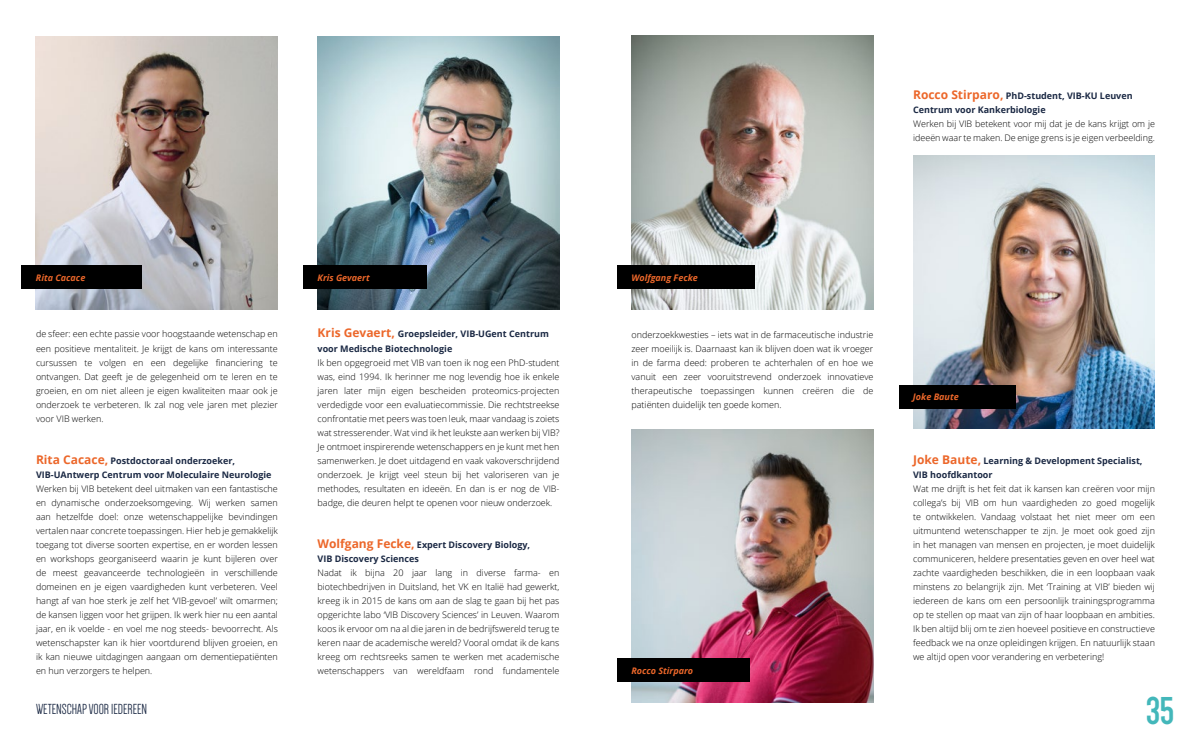
<style>
.page{position:relative;width:1191px;height:738px;background:#fff}
.page>*{position:absolute;margin:0;border:0;box-sizing:border-box;transform-origin:0 0}
.t1{font:700 40px "Dense";color:#43b7ba}
.t2{font:15px "Dense";color:#1b2944}
.t3{font:300 9px/14px "Open Sans";color:#000;text-align:justify}
.t4{font:700 9px/14px "Open Sans";color:#1b2944}
.t5{font:italic 700 9px "Open Sans";color:#ec672a}
.s1{font-size:12px;color:#ec672a}
</style>
<div class="page">
<img style="left:913px;top:155px;width:242px;height:273px">
<img style="left:36px;top:36px;width:242px;height:273px">
<img style="left:317px;top:36px;width:242px;height:273px">
<img style="left:631px;top:429px;width:242px;height:273px">
<img style="left:631px;top:36px;width:242px;height:273px">
<div style="left:22px;top:265px;width:120px;height:24px;background:#000"></div>
<div style="left:303px;top:265px;width:123px;height:24px;background:#000"></div>
<div style="left:617px;top:265px;width:137px;height:24px;background:#000"></div>
<div style="left:898px;top:384px;width:117px;height:24px;background:#000"></div>
<div style="left:617px;top:657px;width:133px;height:24px;background:#000"></div>
<p class="t4" style="left:913px;top:89px;width:221px"><span class="s1">Rocco Stirparo,</span> PhD-student, VIB-KU Leuven<br>Centrum voor Kankerbiologie</p>
<p class="t3" style="left:913px;top:117px;width:243px">Werken bij VIB betekent voor mij dat je de kans krijgt om je ideeën waar te maken. De enige grens is je eigen verbeelding.</p>
<p class="t5" style="left:36px;top:271px;width:51px">Rita Cacace</p>
<p class="t5" style="left:317px;top:271px;width:54px">Kris Gevaert</p>
<p class="t5" style="left:631px;top:271px;width:68px">Wolfgang Fecke</p>
<p class="t3" style="left:36px;top:327px;width:243px">de sfeer: een echte passie voor hoogstaande wetenschap en een positieve mentaliteit. Je krijgt de kans om interessante cursussen te volgen en een degelijke financiering te ontvangen. Dat geeft je de gelegenheid om te leren en te groeien, en om niet alleen je eigen kwaliteiten maar ook je onderzoek te verbeteren. Ik zal nog vele jaren met plezier voor VIB werken.</p>
<p class="t4" style="left:36px;top:453px;width:237px"><span class="s1">Rita Cacace,</span> Postdoctoraal onderzoeker,<br>VIB-UAntwerp Centrum voor Moleculaire Neurologie</p>
<p class="t3" style="left:36px;top:481px;width:243px">Werken bij VIB betekent deel uitmaken van een fantastische en dynamische onderzoeksomgeving. Wij werken samen aan hetzelfde doel: onze wetenschappelijke bevindingen vertalen naar concrete toepassingen. Hier heb je gemakkelijk toegang tot diverse soorten expertise, en er worden lessen en workshops georganiseerd waarin je kunt bijleren over de meest geavanceerde technologieën in verschillende domeinen en je eigen vaardigheden kunt verbeteren. Veel hangt af van hoe sterk je zelf het ‘VIB-gevoel’ wilt omarmen; de kansen liggen voor het grijpen. Ik werk hier nu een aantal jaar, en ik voelde - en voel me nog steeds- bevoorrecht. Als wetenschapster kan ik hier voortdurend blijven groeien, en ik kan nieuwe uitdagingen aangaan om dementiepatiënten en hun verzorgers te helpen.</p>
<h2 class="t2" style="left:36px;top:701px;width:113px">WETENSCHAP VOOR IEDEREEN</h2>
<p class="t4" style="left:317px;top:327px;width:233px"><span class="s1">Kris Gevaert,</span> Groepsleider, VIB-UGent Centrum voor Medische Biotechnologie</p>
<p class="t3" style="left:317px;top:355px;width:243px">Ik ben opgegroeid met VIB van toen ik nog een PhD-student was, eind 1994. Ik herinner me nog levendig hoe ik enkele jaren later mijn eigen bescheiden proteomics-projecten verdedigde voor een evaluatiecommissie. Die rechtstreekse confrontatie met peers was toen leuk, maar vandaag is zoiets wat stresserender. Wat vind ik het leukste aan werken bij VIB?<br>Je ontmoet inspirerende wetenschappers en je kunt met hen samenwerken. Je doet uitdagend en vaak vakoverschrijdend onderzoek. Je krijgt veel steun bij het valoriseren van je methodes, resultaten en ideeën. En dan is er nog de VIB&shy;badge, die deuren helpt te openen voor nieuw onderzoek.</p>
<p class="t4" style="left:317px;top:537px;width:214px"><span class="s1">Wolfgang Fecke,</span> Expert Discovery Biology,<br>VIB Discovery Sciences</p>
<p class="t3" style="left:317px;top:565px;width:243px">Nadat ik bijna 20 jaar lang in diverse farma- en biotechbedrijven in Duitsland, het VK en Italië had gewerkt, kreeg ik in 2015 de kans om aan de slag te gaan bij het pas opgerichte labo ‘VIB Discovery Sciences’ in Leuven. Waarom koos ik ervoor om na al die jaren in de bedrijfswereld terug te keren naar de academische wereld? Vooral omdat ik de kans kreeg om rechtsreeks samen te werken met academische wetenschappers van wereldfaam rond fundamentele</p>
<p class="t3" style="left:631px;top:327px;width:243px">onderzoekkwesties – iets wat in de farmaceutische industrie zeer moeilijk is. Daarnaast kan ik blijven doen wat ik vroeger in de farma deed: proberen te achterhalen of en hoe we vanuit een zeer vooruitstrevend onderzoek innovatieve therapeutische toepassingen kunnen creëren die de patiënten duidelijk ten goede komen.</p>
<p class="t5" style="left:631px;top:663px;width:63px">Rocco Stirparo</p>
<p class="t5" style="left:913px;top:390px;width:47px">Joke Baute</p>
<p class="t4" style="left:913px;top:453px;width:231px"><span class="s1">Joke Baute,</span> Learning &amp; Development Specialist,<br>VIB hoofdkantoor</p>
<p class="t3" style="left:913px;top:481px;width:243px">Wat me drijft is het feit dat ik kansen kan creëren voor mijn collega’s bij VIB om hun vaardigheden zo goed mogelijk te ontwikkelen. Vandaag volstaat het niet meer om een uitmuntend wetenschapper te zijn. Je moet ook goed zijn in het managen van mensen en projecten, je moet duidelijk communiceren, heldere presentaties geven en over heel wat zachte vaardigheden beschikken, die in een loopbaan vaak minstens zo belangrijk zijn. Met ‘Training at VIB’ bieden wij iedereen de kans om een persoonlijk trainingsprogramma op te stellen op maat van zijn of haar loopbaan en ambities.<br>Ik ben altijd blij om te zien hoeveel positieve en constructieve feedback we na onze opleidingen krijgen. En natuurlijk staan we altijd open voor verandering en verbetering!</p>
<h1 class="t1" style="left:1146px;top:690px;width:29px">35</h1>
</div>
